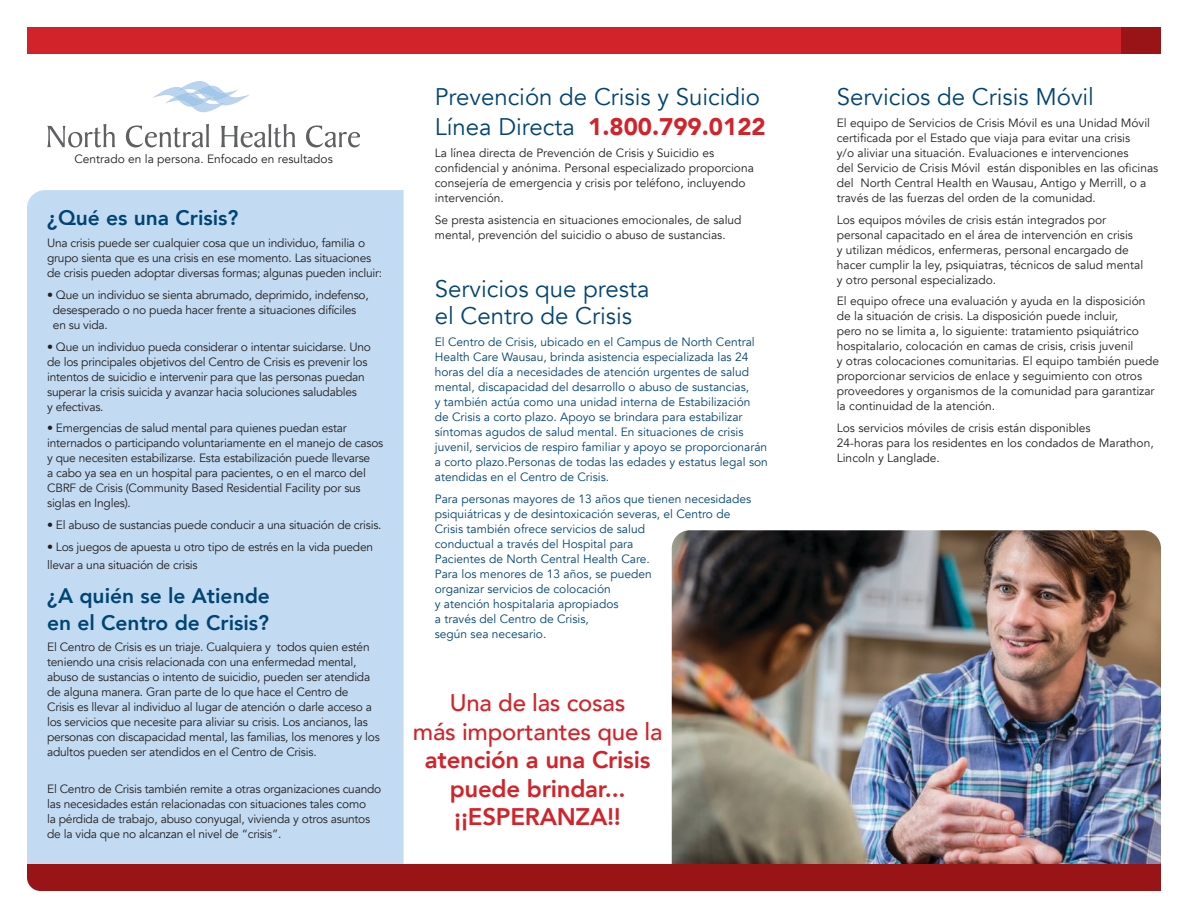
<style>
.page{position:relative;width:1188px;height:918px;background:#fff}
.page>*{position:absolute;margin:0;border:0;box-sizing:border-box;transform-origin:0 0}
.t1{font:24px/30px "Avenir";color:#004473}
.t2{font:800 24px/28.5px "Avenir";letter-spacing:-.01em;color:#d2232a;text-align:center}
.t3{font:800 21px/27px "Avenir";color:#004473}
.t4{font:12px/15px "Avenir";letter-spacing:-.02em;color:#231f20}
.t5{font:12px/15px "Avenir";color:#231f20}
.t6{font:12px/15px "Avenir";color:#004473}
.s1{font-weight:900;color:#d2232a}
.s2{font-weight:500}
</style>
<div class="page">
<img style="left:672px;top:530px;width:489px;height:334px">
<div style="left:27px;top:190px;width:377px;height:674px;background:#c2dbf2"></div>
<div style="left:27px;top:864px;width:1134px;height:27px;background:#991417"></div>
<svg style="left:47px;top:124px;width:68px;height:23px"></svg>
<svg style="left:126px;top:124px;width:83px;height:23px"></svg>
<svg style="left:221px;top:124px;width:74px;height:23px"></svg>
<svg style="left:306px;top:125px;width:54px;height:22px"></svg>
<svg style="left:153px;top:81px;width:97px;height:31px"></svg>
<div style="left:27px;top:27px;width:1134px;height:27px;background:#d2232a"></div>
<div style="left:1122px;top:27px;width:39px;height:27px;background:#991417"></div>
<p class="t5" style="left:74px;top:152px;width:260px">Centrado en la persona. Enfocado en resultados</p>
<p class="t3" style="left:47px;top:205px;width:193px">¿Qué es una Crisis?</p>
<p class="t4" style="left:47px;top:236px;width:337px">Una crisis puede ser cualquier cosa que un individuo, familia o grupo sienta que es una crisis en ese momento. Las situaciones de crisis pueden adoptar diversas formas; algunas pueden incluir:</p>
<p class="t4" style="left:53px;top:287px;width:317px;text-indent:-6px">• Que un individuo se sienta abrumado, deprimido, indefenso, desesperado o no pueda hacer frente a situaciones difíciles en su vida.</p>
<p class="t4" style="left:47px;top:339px;width:325px">• Que un individuo pueda considerar o intentar suicidarse. Uno de los principales objetivos del Centro de Crisis es prevenir los intentos de suicidio e intervenir para que las personas puedan superar la crisis suicida y avanzar hacia soluciones saludables<br>y efectivas.</p>
<p class="t4" style="left:47px;top:421px;width:338px">• Emergencias de salud mental para quienes puedan estar internados o participando voluntariamente en el manejo de casos y que necesiten estabilizarse. Esta estabilización puede llevarse<br>a cabo ya sea en un hospital para pacientes, o en el marco del CBRF de Crisis (Community Based Residential Facility por sus siglas en Ingles).</p>
<p class="t4" style="left:47px;top:518px;width:336px">• El abuso de sustancias puede conducir a una situación de crisis.</p>
<p class="t4" style="left:47px;top:538px;width:328px;line-height:18px">• Los juegos de apuesta u otro tipo de estrés en la vida pueden llevar a una situación de crisis</p>
<p class="t3" style="left:47px;top:582px;width:224px">¿A quién se le Atiende en el Centro de Crisis?</p>
<p class="t4" style="left:47px;top:640px;width:334px">El Centro de Crisis es un triaje. Cualquiera y todos quien estén teniendo una crisis relacionada con una enfermedad mental, abuso de sustancias o intento de suicidio, pueden ser atendida de alguna manera. Gran parte de lo que hace el Centro de<br>Crisis es llevar al individuo al lugar de atención o darle acceso a los servicios que necesite para aliviar su crisis. Los ancianos, las personas con discapacidad mental, las familias, los menores y los adultos pueden ser atendidos en el Centro de Crisis.</p>
<p class="t4" style="left:47px;top:782px;width:336px">El Centro de Crisis también remite a otras organizaciones cuando las necesidades están relacionadas con situaciones tales como<br>la pérdida de trabajo, abuso conyugal, vivienda y otros asuntos de la vida que no alcanzan el nivel de “crisis”.</p>
<p class="t1" style="left:435px;top:82px;width:332px">Prevención de Crisis y Suicidio<br>Línea Directa <span class="s1">1.800.799.0122</span></p>
<p class="t5" style="left:435px;top:145px;width:321px">La línea directa de Prevención de Crisis y Suicidio es confidencial y anónima. Personal especializado proporciona consejería de emergencia y crisis por teléfono, incluyendo intervención.</p>
<p class="t5" style="left:435px;top:212px;width:308px">Se presta asistencia en situaciones emocionales, de salud mental, prevención del suicidio o abuso de sustancias.</p>
<p class="t1" style="left:435px;top:276px;width:216px;line-height:27px">Servicios que presta el Centro de Crisis</p>
<p class="t6" style="left:435px;top:334px;width:335px">El Centro de Crisis, ubicado en el Campus de North Central Health Care Wausau, brinda asistencia especializada las 24 horas del día a necesidades de atención urgentes de salud mental, discapacidad del desarrollo o abuso de sustancias,<br>y también actúa como una unidad interna de Estabilización<br>de Crisis a corto plazo. Apoyo se brindara para estabilizar síntomas agudos de salud mental. En situaciones de crisis juvenil, servicios de respiro familiar y apoyo se proporcionarán a corto plazo.Personas de todas las edades y estatus legal son atendidas en el Centro de Crisis.</p>
<p class="t6" style="left:435px;top:491px;width:318px">Para personas mayores de 13 años que tienen necesidades psiquiátricas y de desintoxicación severas, el Centro de Crisis también ofrece servicios de salud<br>conductual a través del Hospital para<br>Pacientes de North Central Health Care.<br>Para los menores de 13 años, se pueden<br>organizar servicios de colocación<br>y atención hospitalaria apropiados<br>a través del Centro de Crisis,<br>según sea necesario.</p>
<p class="t2" style="left:413px;top:689px;width:251px"><span class="s2">Una de las cosas<br>más importantes que la </span>atención a una Crisis puede brindar...</p>
<p class="t2" style="left:454px;top:803px;width:168px">¡¡ESPERANZA!!</p>
<p class="t1" style="left:837px;top:82px;width:259px">Servicios de Crisis Móvil</p>
<p class="t5" style="left:837px;top:115px;width:323px">El equipo de Servicios de Crisis Móvil es una Unidad Móvil certificada por el Estado que viaja para evitar una crisis<br>y/o aliviar una situación. Evaluaciones e intervenciones<br>del Servicio de Crisis Móvil están disponibles en las oficinas del North Central Health en Wausau, Antigo y Merrill, o a través de las fuerzas del orden de la comunidad.</p>
<p class="t5" style="left:837px;top:212px;width:308px">Los equipos móviles de crisis están integrados por personal capacitado en el área de intervención en crisis<br>y utilizan médicos, enfermeras, personal encargado de hacer cumplir la ley, psiquiatras, técnicos de salud mental y otro personal especializado.</p>
<p class="t5" style="left:837px;top:294px;width:324px">El equipo ofrece una evaluación y ayuda en la disposición de la situación de crisis. La disposición puede incluir,<br>pero no se limita a, lo siguiente: tratamiento psiquiátrico hospitalario, colocación en camas de crisis, crisis juvenil<br>y otras colocaciones comunitarias. El equipo también puede proporcionar servicios de enlace y seguimiento con otros proveedores y organismos de la comunidad para garantizar la continuidad de la atención.</p>
<p class="t5" style="left:837px;top:421px;width:318px">Los servicios móviles de crisis están disponibles<br>24-horas para los residentes en los condados de Marathon,<br>Lincoln y Langlade.</p>
</div>
